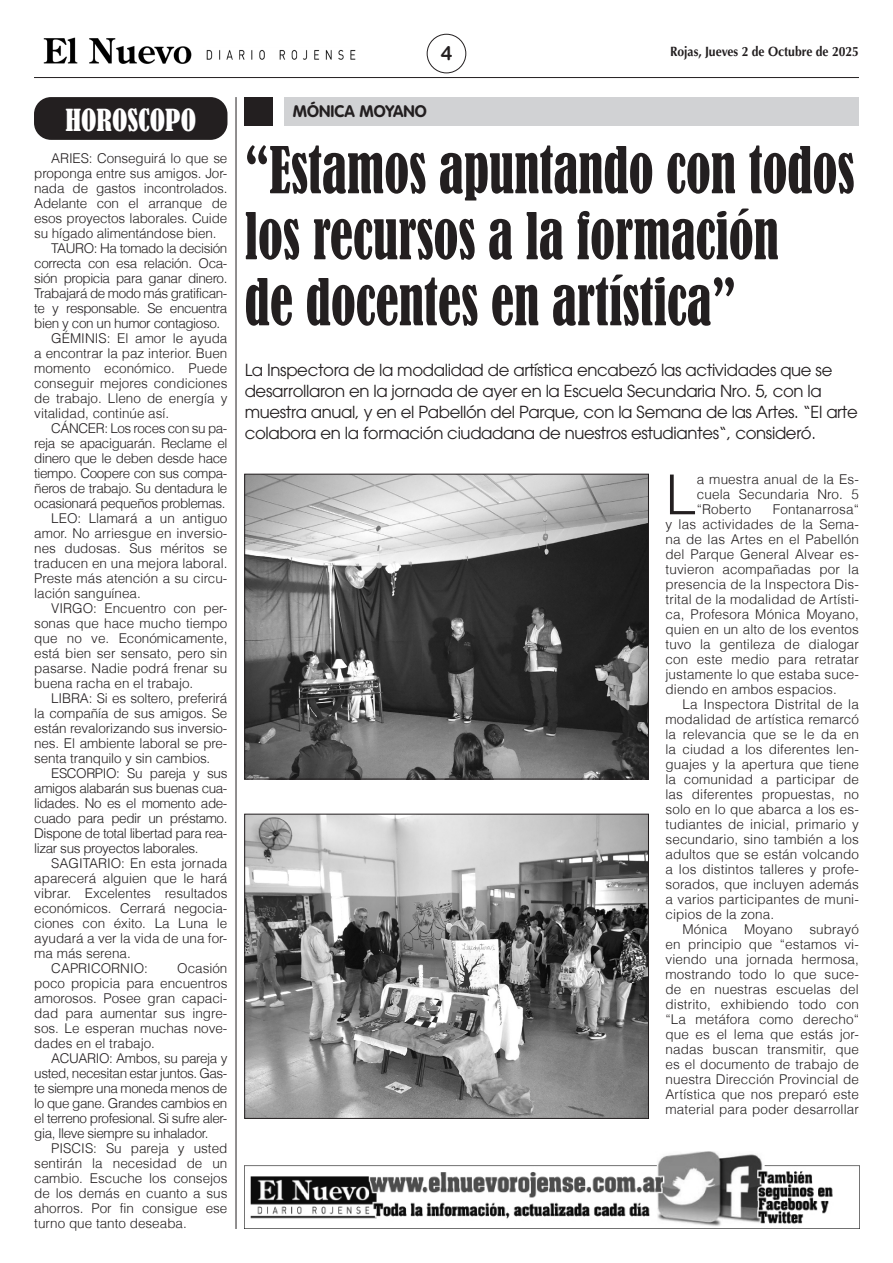
<style>
.page{position:relative;width:893px;height:1263px;background:#fff}
.page>*{position:absolute;margin:0;border:0;box-sizing:border-box;transform-origin:0 0}
.TITULO_REVISTA{font:condensed 60px/66px "Bernard";color:#231f20;scale:.86 1}
.TEXTO_REVISTA{font:300 55.2px "Helvetica";color:#231f20}
.TITULO_REVISTA-2{font:condensed 28.5px "Bernard";color:#fff}
.VOLANTA_REVISTA{font:19.5px "Arial Rounded MT Bold";color:#231f20}
.BAJADA_REVISTA{font:16.5px/21px "ITC Avant Garde Std";letter-spacing:-.02em;color:#231f20}
.VOLANTA_REVISTA-2{font:700 16.5px "VAG Rounded Std";color:#231f20}
.TEXTO_REVISTA-2{font:300 13.5px/15px "Helvetica";color:#231f20;text-align:justify}
.t1{font:700 13.5px "Optima LT Std";color:#231f20;scale:.9 1}
</style>
<div class="page">
<img style="left:43px;top:37px;width:149px;height:27px">
<img style="left:198px;top:48px;width:166px;height:14px;border-radius:7px">
<hr style="left:34px;top:77px;width:825px;height:1px;background:#231f20">
<div style="left:427px;top:34px;width:39px;height:39px;border:1px solid #231f20;border-radius:50%"></div>
<div style="left:284px;top:97px;width:575px;height:28px;background:#d1d2d4"></div>
<div style="left:245px;top:97px;width:28px;height:28px;background:#231f20"></div>
<hr style="left:236px;top:97px;width:1px;height:1132px;background:#231f20">
<div style="left:34px;top:97px;width:193px;height:43px;background:#231f20;border-radius:17px"></div>
<img style="left:245px;top:1151px;width:614px;height:78px">
<img style="left:246px;top:816px;width:401px;height:301px">
<div style="left:244px;top:814px;width:405px;height:305px;border:1px solid #231f20"></div>
<img style="left:246px;top:476px;width:401px;height:301px">
<div style="left:244px;top:474px;width:405px;height:305px;border:1px solid #231f20"></div>
<p class="TITULO_REVISTA-2" style="left:65px;top:103px;width:132px">HOROSCOPO</p>
<p class="TEXTO_REVISTA-2" style="left:34px;top:151px;width:195px;text-indent:17px">ARIES: Conseguirá lo que se proponga entre sus amigos. Jor&shy;nada de gastos incontrolados.<br>Adelante con el arranque de esos proyectos laborales. Cuide su hígado alimentándose bien.</p>
<p class="TEXTO_REVISTA-2" style="left:34px;top:241px;width:195px;text-indent:17px">TAURO: Ha tomado la decisión correcta con esa relación. Oca&shy;sión propicia para ganar dinero.<br>Trabajará de modo más gratifican&shy;te y responsable. Se encuentra bien y con un humor contagioso.</p>
<p class="TEXTO_REVISTA-2" style="left:34px;top:331px;width:195px;text-indent:17px">GÉMINIS: El amor le ayuda a encontrar la paz interior. Buen momento económico. Puede conseguir mejores condiciones de trabajo. Lleno de energía y vitalidad, continúe así.</p>
<p class="TEXTO_REVISTA-2" style="left:34px;top:421px;width:195px;text-indent:17px">CÁNCER: Los roces con su pa&shy;reja se apaciguarán. Reclame el dinero que le deben desde hace tiempo. Coopere con sus compa&shy;ñeros de trabajo. Su dentadura le ocasionará pequeños problemas.</p>
<p class="TEXTO_REVISTA-2" style="left:34px;top:511px;width:195px;text-indent:17px">LEO: Llamará a un antiguo amor. No arriesgue en inversio&shy;nes dudosas. Sus méritos se traducen en una mejora laboral.<br>Preste más atención a su circu&shy;lación sanguínea.</p>
<p class="TEXTO_REVISTA-2" style="left:34px;top:601px;width:195px;text-indent:17px">VIRGO: Encuentro con per&shy;sonas que hace mucho tiempo que no ve. Económicamente, está bien ser sensato, pero sin pasarse. Nadie podrá frenar su buena racha en el trabajo.</p>
<p class="TEXTO_REVISTA-2" style="left:34px;top:691px;width:195px;text-indent:17px">LIBRA: Si es soltero, preferirá la compañía de sus amigos. Se están revalorizando sus inversio&shy;nes. El ambiente laboral se pre&shy;senta tranquilo y sin cambios.</p>
<p class="TEXTO_REVISTA-2" style="left:34px;top:766px;width:195px;text-indent:17px">ESCORPIO: Su pareja y sus amigos alabarán sus buenas cua&shy;lidades. No es el momento ade&shy;cuado para pedir un préstamo.<br>Dispone de total libertad para rea&shy;lizar sus proyectos laborales.</p>
<p class="TEXTO_REVISTA-2" style="left:34px;top:856px;width:195px;text-indent:17px">SAGITARIO: En esta jornada aparecerá alguien que le hará vibrar. Excelentes resultados económicos. Cerrará negocia&shy;ciones con éxito. La Luna le ayudará a ver la vida de una for&shy;ma más serena.</p>
<p class="TEXTO_REVISTA-2" style="left:51px;top:961px;width:98px">CAPRICORNIO:</p>
<p class="TEXTO_REVISTA-2" style="left:34px;top:961px;width:195px;text-indent:143px">Ocasión poco propicia para encuentros amorosos. Posee gran capaci&shy;dad para aumentar sus ingre&shy;sos. Le esperan muchas nove&shy;dades en el trabajo.</p>
<p class="TEXTO_REVISTA-2" style="left:34px;top:1051px;width:195px;text-indent:17px">ACUARIO: Ambos, su pareja y usted, necesitan estar juntos. Gas&shy;te siempre una moneda menos de lo que gane. Grandes cambios en el terreno profesional. Si sufre aler&shy;gia, lleve siempre su inhalador.</p>
<p class="TEXTO_REVISTA-2" style="left:34px;top:1141px;width:195px;text-indent:17px">PISCIS: Su pareja y usted sentirán la necesidad de un cambio. Escuche los consejos de los demás en cuanto a sus ahorros. Por fin consigue ese turno que tanto deseaba.</p>
<p class="VOLANTA_REVISTA" style="left:441px;top:41px;width:13px">4</p>
<p class="t1" style="left:670px;top:43px;width:212px">Rojas, Jueves 2 de Octubre de 2025</p>
<p class="VOLANTA_REVISTA-2" style="left:293px;top:101px;width:135px">MÓNICA MOYANO</p>
<p class="TITULO_REVISTA" style="left:245px;top:138px;width:711px">“Estamos apuntando con todos los recursos a la formación</p>
<p class="TITULO_REVISTA" style="left:245px;top:270px;width:573px">de docentes en artística”</p>
<p class="BAJADA_REVISTA" style="left:245px;top:359px;width:615px">La Inspectora de la modalidad de artística encabezó las actividades que se desarrollaron en la jornada de ayer en la Escuela Secundaria Nro. 5, con la muestra anual, y en el Pabellón del Parque, con la Semana de las Artes. “El arte colabora en la formación ciudadana de nuestros estudiantes“, consideró.</p>
<p class="TEXTO_REVISTA" style="left:665px;top:460px;width:32px">L</p>
<p class="TEXTO_REVISTA-2" style="left:697px;top:472px;width:164px">a muestra anual de la Es&shy;cuela Secundaria Nro. 5 “Roberto</p>
<p class="TEXTO_REVISTA-2" style="left:665px;top:502px;width:195px;text-indent:107px">Fontanarrosa“ y las actividades de la Sema&shy;na de las Artes en el Pabellón del Parque General Alvear es&shy;tuvieron acompañadas por la presencia de la Inspectora Dis&shy;trital de la modalidad de Artísti&shy;ca, Profesora Mónica Moyano, quien en un alto de los eventos tuvo la gentileza de dialogar con este medio para retratar justamente lo que estaba suce&shy;diendo en ambos espacios.</p>
<p class="TEXTO_REVISTA-2" style="left:665px;top:697px;width:195px;text-indent:17px">La Inspectora Distrital de la modalidad de artística remarcó la relevancia que se le da en la ciudad a los diferentes len&shy;guajes y la apertura que tiene la comunidad a participar de las diferentes propuestas, no solo en lo que abarca a los es&shy;tudiantes de inicial, primario y secundario, sino también a los adultos que se están volcando a los distintos talleres y profe&shy;sorados, que incluyen además a varios participantes de muni&shy;cipios de la zona.</p>
<p class="TEXTO_REVISTA-2" style="left:665px;top:922px;width:195px;text-indent:17px">Mónica Moyano subrayó en principio que “estamos vi&shy;viendo una jornada hermosa, mostrando todo lo que suce&shy;de en nuestras escuelas del distrito, exhibiendo todo con “La metáfora como derecho“ que es el lema que estás jor&shy;nadas buscan transmitir, que es el documento de trabajo de nuestra Dirección Provincial de Artística que nos preparó este material para poder desarrollar</p>
</div>
